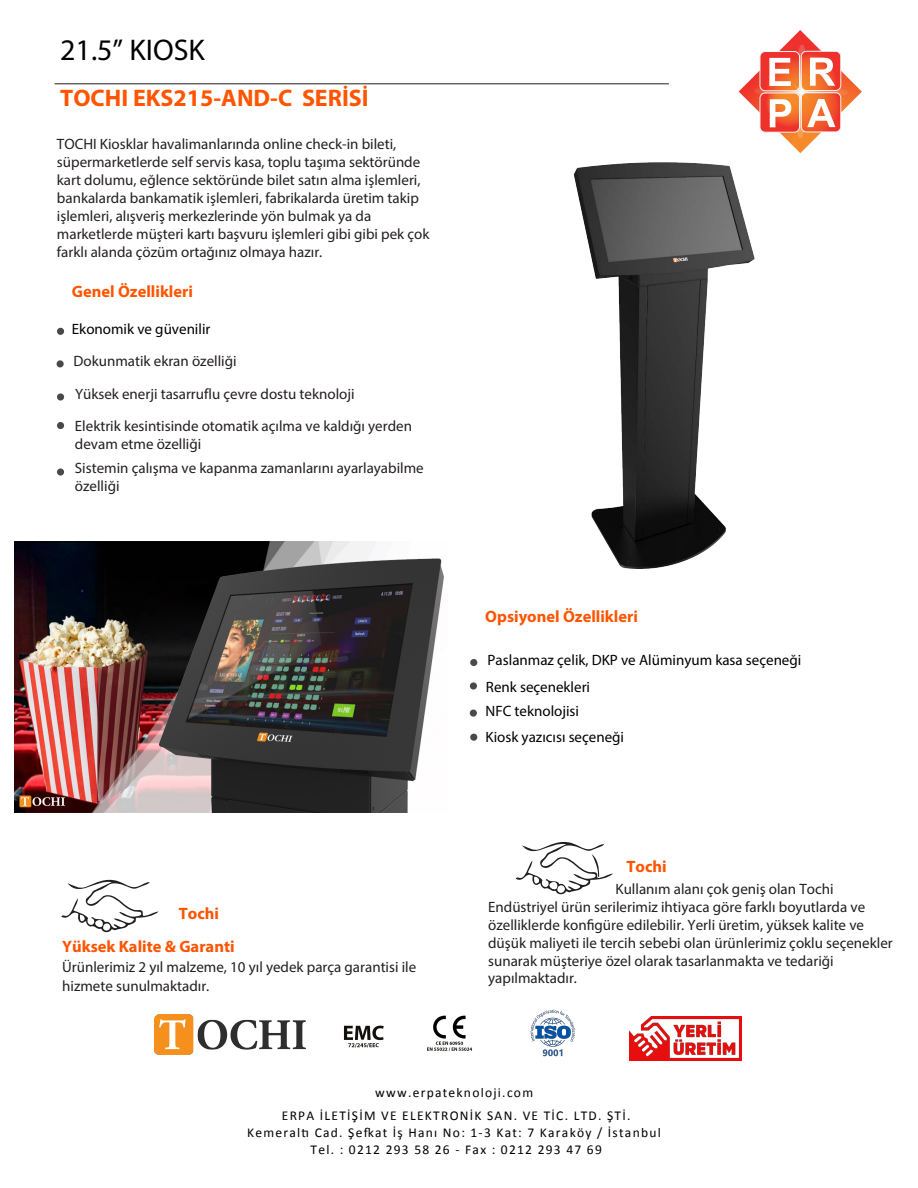
<style>
.page{position:relative;width:918px;height:1188px;background:#fff}
.page>*{position:absolute;margin:0;border:0;box-sizing:border-box;transform-origin:0 0}
.t1{font:30px "Myriad Pro";color:#000}
.t2{font:700 24px "Myriad Pro";color:#f50}
.t3{font:700 16.5px "Myriad Pro";color:#f50}
.t4{font:700 16.5px "Myriad Pro";color:#ff5400}
.t5{font:15px/18px "Myriad Pro";color:#231f20}
.t6{font:15px/17.9px "Myriad Pro";color:#221f1f}
.t7{font:15px/25.5px "Myriad Pro";color:#000}
.t8{font:13.5px/17.4px "Calibri";letter-spacing:.095em;color:#000;text-align:center}
</style>
<div class="page">
<svg style="left:760px;top:30px;width:102px;height:73px"></svg>
<div style="left:57px;top:328px;width:7px;height:7px;background:#494948;border-radius:50%"></div>
<div style="left:57px;top:360px;width:7px;height:7px;background:#494948;border-radius:50%"></div>
<div style="left:57px;top:393px;width:7px;height:8px;background:#494948;border-radius:50%"></div>
<div style="left:57px;top:422px;width:7px;height:7px;background:#494948;border-radius:50%"></div>
<svg style="left:516px;top:841px;width:97px;height:54px"></svg>
<div style="left:57px;top:468px;width:7px;height:8px;background:#494948;border-radius:50%"></div>
<img style="left:530px;top:1009px;width:46px;height:48px">
<img style="left:629px;top:1016px;width:113px;height:45px">
<img style="left:427px;top:1015px;width:45px;height:36px">
<img style="left:343px;top:1025px;width:41px;height:23px">
<img style="left:155px;top:1015px;width:151px;height:39px">
<hr style="left:55px;top:83px;width:614px;height:1px;background:#231f20">
<hr style="left:458px;top:165px;width:1px;height:690px;background:#231f20">
<svg style="left:61px;top:879px;width:98px;height:54px"></svg>
<div style="left:470px;top:659px;width:7px;height:7px;background:#494948;border-radius:50%"></div>
<div style="left:470px;top:682px;width:7px;height:8px;background:#494948;border-radius:50%"></div>
<div style="left:470px;top:710px;width:7px;height:7px;background:#494948;border-radius:50%"></div>
<div style="left:470px;top:734px;width:7px;height:7px;background:#494948;border-radius:50%"></div>
<img style="left:463px;top:56px;width:388px;height:513px">
<img style="left:15px;top:542px;width:429px;height:270px">
<h1 class="t1" style="left:60px;top:31px;width:146px">21.5” KIOSK</h1>
<h2 class="t2" style="left:60px;top:82px;width:310px">TOCHI EKS215-AND-C SERİSİ</h2>
<p class="t5" style="left:57px;top:135px;width:374px">TOCHI Kiosklar havalimanlarında online check-in bileti, süpermarketlerde self servis kasa, toplu taşıma sektöründe kart dolumu, eğlence sektöründe bilet satın alma işlemleri, bankalarda bankamatik işlemleri, fabrikalarda üretim takip işlemleri, alışveriş merkezlerinde yön bulmak ya da marketlerde müşteri kartı başvuru işlemleri gibi gibi pek çok farklı alanda çözüm ortağınız olmaya hazır.</p>
<p class="t3" style="left:72px;top:281px;width:123px">Genel Özellikleri</p>
<p class="t7" style="left:72px;top:316px;width:140px">Ekonomik ve güvenilir</p>
<p class="t5" style="left:74px;top:345px;width:283px;line-height:32.5px">Dokunmatik ekran özelliği<br>Yüksek enerji tasarruflu çevre dostu teknoloji</p>
<p class="t5" style="left:75px;top:417px;width:339px">Elektrik kesintisinde otomatik açılma ve kaldığı yerden devam etme özelliği</p>
<p class="t5" style="left:75px;top:459px;width:350px">Sistemin çalışma ve kapanma zamanlarını ayarlayabilme özelliği</p>
<p class="t4" style="left:179px;top:902px;width:42px">Tochi</p>
<p class="t4" style="left:62px;top:936px;width:174px">Yüksek Kalite &amp; Garanti</p>
<p class="t6" style="left:62px;top:957px;width:356px;line-height:18.9px">Ürünlerimiz 2 yıl malzeme, 10 yıl yedek parça garantisi ile hizmete sunulmaktadır.</p>
<p class="t3" style="left:485px;top:606px;width:154px">Opsiyonel Özellikleri</p>
<p class="t7" style="left:488px;top:647px;width:315px">Paslanmaz çelik, DKP ve Alüminyum kasa seçeneği</p>
<p class="t7" style="left:486px;top:698px;width:140px">NFC teknolojisi<br>Kiosk yazıcısı seçeneği</p>
<p class="t7" style="left:486px;top:674px;width:106px">Renk seçenekleri</p>
<p class="t4" style="left:627px;top:856px;width:42px">Tochi</p>
<p class="t6" style="left:488px;top:880px;width:406px;text-indent:127px">Kullanım alanı çok geniş olan Tochi Endüstriyel ürün serilerimiz ihtiyaca göre farklı boyutlarda ve özelliklerde konfigüre edilebilir. Yerli üretim, yüksek kalite ve düşük maliyeti ile tercih sebebi olan ürünlerimiz çoklu seçenekler sunarak müşteriye özel olarak tasarlanmakta ve tedariği yapılmaktadır.</p>
<p class="t8" style="left:375px;top:1083px;width:159px">www.erpateknoloji.com</p>
<p class="t8" style="left:247px;top:1106px;width:415px">ERPA İLETİŞİM VE ELEKTRONİK SAN. VE TİC. LTD. ŞTİ.<br>Kemeraltı Cad. Şefkat İş Hanı No: 1-3 Kat: 7 Karaköy / İstanbul<br>Tel. : 0212 293 58 26 - Fax : 0212 293 47 69</p>
</div>
